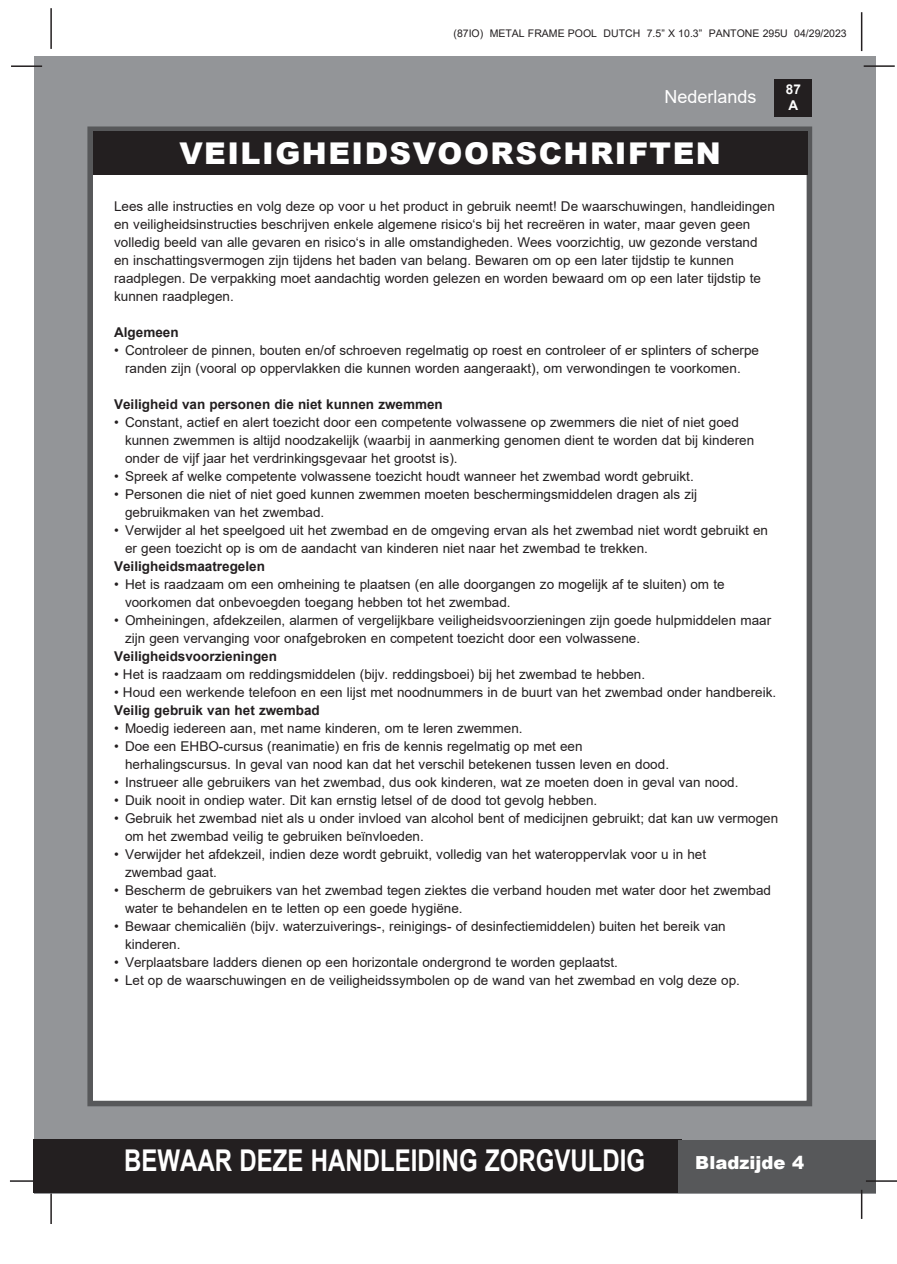
<style>
.page{position:relative;width:897px;height:1264px;background:#fff}
.page>*{position:absolute;margin:0;border:0;box-sizing:border-box;transform-origin:0 0}
.t1{font:700 30px "Arial";color:#fff;scale:.8 1}
.t2{font:900 30px "Arial";letter-spacing:.05em;color:#fff}
.t3{font:18px "Arial";color:#fff}
.t4{font:900 18px "Arial";color:#fff}
.t5{font:13.5px/18px "Arial";color:#231f20}
.t6{font:700 13.5px "Arial";color:#231f20}
.t7{font:700 13.5px/16.2px "Arial";color:#fff}
.t8{font:10.5px "Arial";color:#231f20}
</style>
<div class="page">
<div style="left:34px;top:56px;width:841px;height:1137px;background:#939598"></div>
<div style="left:774px;top:79px;width:38px;height:38px;background:#231f20"></div>
<hr style="left:863px;top:65px;width:31px;height:2px;background:#231f20">
<hr style="left:50px;top:8px;width:2px;height:41px;background:#231f20">
<hr style="left:860px;top:12px;width:2px;height:39px;background:#231f20">
<div style="left:33px;top:1140px;width:648px;height:53px;background:#231f20"></div>
<div style="left:678px;top:1140px;width:197px;height:53px;background:#57585a"></div>
<hr style="left:865px;top:1180px;width:31px;height:1px;background:#231f20">
<hr style="left:860px;top:1189px;width:2px;height:30px;background:#231f20">
<hr style="left:50px;top:1193px;width:2px;height:31px;background:#231f20">
<hr style="left:10px;top:1180px;width:31px;height:1px;background:#231f20">
<hr style="left:11px;top:65px;width:31px;height:2px;background:#231f20">
<div style="left:87px;top:126px;width:725px;height:980px;background:#fff;border:6px solid #57585a"></div>
<div style="left:93px;top:131px;width:714px;height:44px;background:#231f20"></div>
<p class="t8" style="left:453px;top:26px;width:395px">(87IO) METAL FRAME POOL DUTCH 7.5” X 10.3” PANTONE 295U 04/29/2023</p>
<h2 class="t3" style="left:664px;top:84px;width:94px">Nederlands</h2>
<p class="t7" style="left:785px;top:81px;width:17px">87<br>A</p>
<p class="t2" style="left:179px;top:131px;width:543px">VEILIGHEIDSVOORSCHRIFTEN</p>
<p class="t5" style="left:114px;top:197px;width:662px">Lees alle instructies en volg deze op voor u het product in gebruik neemt! De waarschuwingen, handleidingen</p>
<p class="t5" style="left:114px;top:215px;width:637px">en veiligheidsinstructies beschrijven enkele algemene risico‘s bij het recreëren in water, maar geven geen</p>
<p class="t5" style="left:114px;top:233px;width:645px">volledig beeld van alle gevaren en risico‘s in alle omstandigheden. Wees voorzichtig, uw gezonde verstand</p>
<p class="t5" style="left:114px;top:251px;width:621px">en inschattingsvermogen zijn tijdens het baden van belang. Bewaren om op een later tijdstip te kunnen</p>
<p class="t5" style="left:114px;top:269px;width:648px">raadplegen. De verpakking moet aandachtig worden gelezen en worden bewaard om op een later tijdstip te</p>
<p class="t5" style="left:114px;top:287px;width:121px">kunnen raadplegen.</p>
<p class="t6" style="left:114px;top:323px;width:66px">Algemeen</p>
<p class="t5" style="left:114px;top:341px;width:646px">• Controleer de pinnen, bouten en/of schroeven regelmatig op roest en controleer of er splinters of scherpe</p>
<p class="t5" style="left:125px;top:359px;width:617px">randen zijn (vooral op oppervlakken die kunnen worden aangeraakt), om verwondingen te voorkomen.</p>
<p class="t6" style="left:114px;top:395px;width:330px">Veiligheid van personen die niet kunnen zwemmen</p>
<p class="t5" style="left:114px;top:413px;width:626px">• Constant, actief en alert toezicht door een competente volwassene op zwemmers die niet of niet goed</p>
<p class="t5" style="left:125px;top:431px;width:630px">kunnen zwemmen is altijd noodzakelijk (waarbij in aanmerking genomen dient te worden dat bij kinderen</p>
<p class="t5" style="left:125px;top:449px;width:334px">onder de vijf jaar het verdrinkingsgevaar het grootst is).</p>
<p class="t5" style="left:114px;top:467px;width:581px">• Spreek af welke competente volwassene toezicht houdt wanneer het zwembad wordt gebruikt.</p>
<p class="t5" style="left:114px;top:485px;width:584px">• Personen die niet of niet goed kunnen zwemmen moeten beschermingsmiddelen dragen als zij</p>
<p class="t5" style="left:125px;top:503px;width:201px">gebruikmaken van het zwembad.</p>
<p class="t5" style="left:114px;top:521px;width:655px">• Verwijder al het speelgoed uit het zwembad en de omgeving ervan als het zwembad niet wordt gebruikt en</p>
<p class="t5" style="left:125px;top:539px;width:524px">er geen toezicht op is om de aandacht van kinderen niet naar het zwembad te trekken.</p>
<p class="t6" style="left:114px;top:557px;width:152px">Veiligheidsmaatregelen</p>
<p class="t5" style="left:114px;top:575px;width:612px">• Het is raadzaam om een omheining te plaatsen (en alle doorgangen zo mogelijk af te sluiten) om te</p>
<p class="t5" style="left:125px;top:593px;width:387px">voorkomen dat onbevoegden toegang hebben tot het zwembad.</p>
<p class="t5" style="left:125px;top:611px;width:647px;text-indent:-11px">• Omheiningen, afdekzeilen, alarmen of vergelijkbare veiligheidsvoorzieningen zijn goede hulpmiddelen maar zijn geen vervanging voor onafgebroken en competent toezicht door een volwassene.</p>
<p class="t6" style="left:114px;top:647px;width:164px">Veiligheidsvoorzieningen</p>
<p class="t5" style="left:114px;top:665px;width:532px">• Het is raadzaam om reddingsmiddelen (bijv. reddingsboei) bij het zwembad te hebben.</p>
<p class="t5" style="left:114px;top:683px;width:663px">• Houd een werkende telefoon en een lijst met noodnummers in de buurt van het zwembad onder handbereik.</p>
<p class="t6" style="left:114px;top:701px;width:207px">Veilig gebruik van het zwembad</p>
<p class="t5" style="left:114px;top:719px;width:410px">• Moedig iedereen aan, met name kinderen, om te leren zwemmen.</p>
<p class="t5" style="left:114px;top:737px;width:470px">• Doe een EHBO-cursus (reanimatie) en fris de kennis regelmatig op met een</p>
<p class="t5" style="left:125px;top:755px;width:545px">herhalingscursus. In geval van nood kan dat het verschil betekenen tussen leven en dood.</p>
<p class="t5" style="left:114px;top:773px;width:625px">• Instrueer alle gebruikers van het zwembad, dus ook kinderen, wat ze moeten doen in geval van nood.</p>
<p class="t5" style="left:114px;top:791px;width:484px">• Duik nooit in ondiep water. Dit kan ernstig letsel of de dood tot gevolg hebben.</p>
<p class="t5" style="left:114px;top:809px;width:665px">• Gebruik het zwembad niet als u onder invloed van alcohol bent of medicijnen gebruikt; dat kan uw vermogen</p>
<p class="t5" style="left:125px;top:827px;width:300px">om het zwembad veilig te gebruiken beïnvloeden.</p>
<p class="t5" style="left:114px;top:845px;width:593px">• Verwijder het afdekzeil, indien deze wordt gebruikt, volledig van het wateroppervlak voor u in het</p>
<p class="t5" style="left:125px;top:863px;width:93px">zwembad gaat.</p>
<p class="t5" style="left:114px;top:881px;width:658px">• Bescherm de gebruikers van het zwembad tegen ziektes die verband houden met water door het zwembad</p>
<p class="t5" style="left:125px;top:899px;width:339px">water te behandelen en te letten op een goede hygiëne.</p>
<p class="t5" style="left:114px;top:917px;width:613px">• Bewaar chemicaliën (bijv. waterzuiverings-, reinigings- of desinfectiemiddelen) buiten het bereik van</p>
<p class="t5" style="left:125px;top:935px;width:57px">kinderen.</p>
<p class="t5" style="left:114px;top:953px;width:505px">• Verplaatsbare ladders dienen op een horizontale ondergrond te worden geplaatst.</p>
<p class="t5" style="left:114px;top:971px;width:627px">• Let op de waarschuwingen en de veiligheidssymbolen op de wand van het zwembad en volg deze op.</p>
<h1 class="t1" style="left:124px;top:1139px;width:652px">BEWAAR DEZE HANDLEIDING ZORGVULDIG</h1>
<h2 class="t4" style="left:695px;top:1149px;width:110px">Bladzijde 4</h2>
</div>
